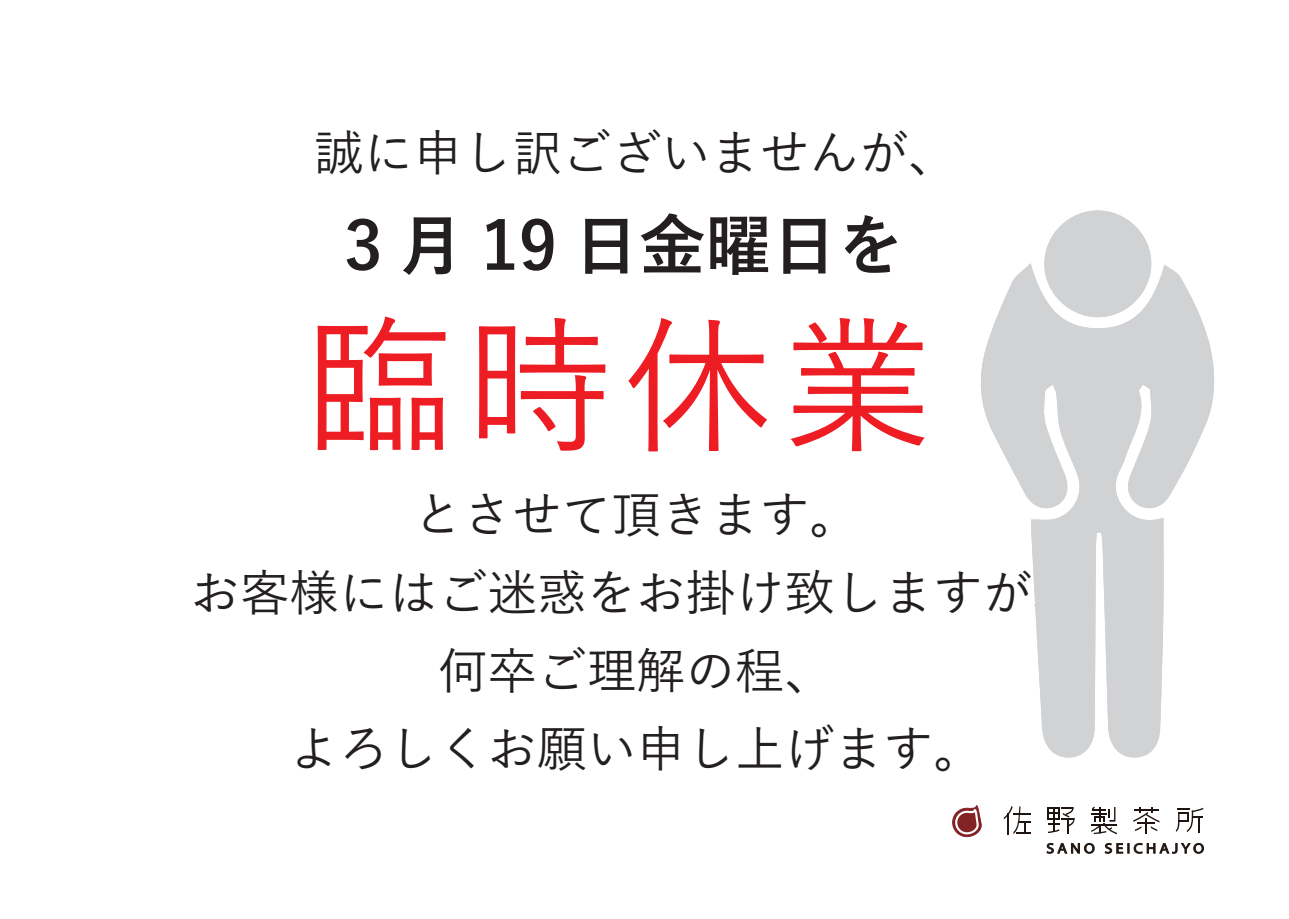
<style>
.page{position:relative;width:1289px;height:919px;background:#fff}
.page>*{position:absolute;margin:0;border:0;box-sizing:border-box;transform-origin:0 0}
.t1{font:500 148.5px "Yu Go";color:#ee1d23}
.t2{font:700 66px "Yu Go";color:#231f20}
.t3{font:500 49.5px/78px "Yu Go";color:#231f20;text-align:center}
</style>
<div class="page">
<svg style="left:980px;top:263px;width:235px;height:494px;fill:#d1d2d4"></svg>
<svg style="left:1043px;top:210px;width:108px;height:108px"></svg>
<svg style="left:952px;top:805px;width:30px;height:32px"></svg>
<svg style="left:1003px;top:806px;width:28px;height:28px"></svg>
<svg style="left:1046px;top:806px;width:158px;height:48px"></svg>
<p class="t3" style="left:314px;top:108px;width:645px">誠に申し訳ございませんが、</p>
<h2 class="t2" style="left:344px;top:208px;width:560px">3 月 19 日金曜日を</h2>
<h1 class="t1" style="left:304px;top:249px;width:629px">臨時休業</h1>
<p class="t3" style="left:190px;top:469px;width:893px">とさせて頂きます。<br>お客様にはご迷惑をお掛け致しますが、何卒ご理解の程、<br>よろしくお願い申し上げます。</p>
</div>
